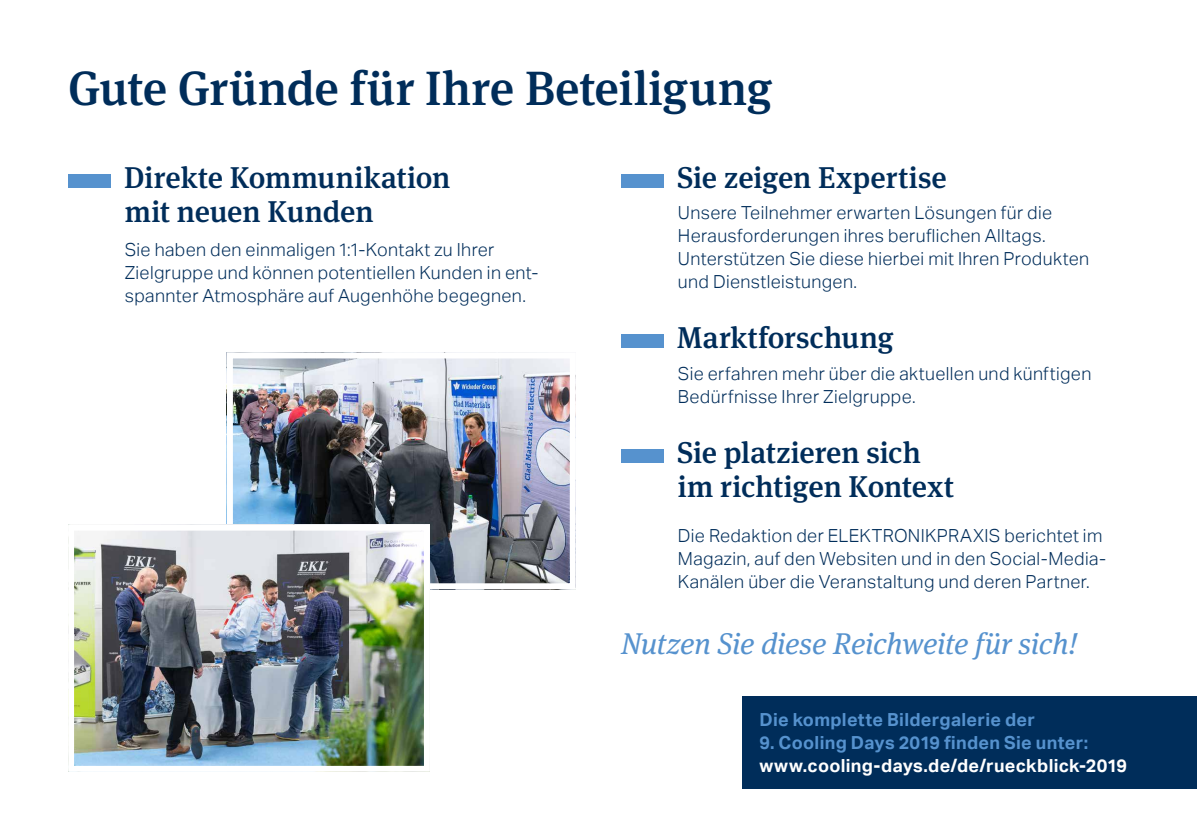
<style>
.page{position:relative;width:1197px;height:840px;background:#fff}
.page>*{position:absolute;margin:0;border:0;box-sizing:border-box;transform-origin:0 0}
.t1{font:500 48px "Meta Serif OT";letter-spacing:-.005em;color:#002d5a}
.t2{font:500 30px/34px "Meta Serif OT";color:#002d5a}
.t3{font:italic 30px "Meta Serif OT";letter-spacing:-.005em;color:#5692ce}
.t4{font:300 18px/23px "Aktiv Grotesk";letter-spacing:.02em;color:#002d5a}
.t5{font:700 18px "Aktiv Grotesk";letter-spacing:.015em;color:#5692ce}
.t6{font:700 18px "Aktiv Grotesk";letter-spacing:.015em;color:#fff}
</style>
<div class="page">
<img style="left:234px;top:359px;width:334px;height:223px">
<div style="left:227px;top:352px;width:348px;height:237px;border:6px solid #fff"></div>
<div style="left:742px;top:695px;width:454px;height:93px;background:#002d5a"></div>
<img style="left:75px;top:531px;width:348px;height:233px">
<div style="left:68px;top:524px;width:362px;height:247px;border:6px solid #fff"></div>
<div style="left:68px;top:174px;width:42px;height:14px;background:#5692ce"></div>
<div style="left:621px;top:174px;width:42px;height:14px;background:#5692ce"></div>
<div style="left:621px;top:334px;width:42px;height:13px;background:#5692ce"></div>
<div style="left:621px;top:449px;width:42px;height:13px;background:#5692ce"></div>
<h1 class="t1" style="left:68px;top:58px;width:705px">Gute Gründe für Ihre Beteiligung</h1>
<h2 class="t2" style="left:124px;top:160px;width:327px">Direkte Kommunikation mit neuen Kunden</h2>
<p class="t4" style="left:125px;top:238px;width:415px">Sie haben den einmaligen 1:1-Kontakt zu Ihrer<br>Zielgruppe und können potentiellen Kunden in ent&shy;spannter Atmosphäre auf Augenhöhe begegnen.</p>
<h2 class="t2" style="left:677px;top:160px;width:271px">Sie zeigen Expertise</h2>
<p class="t4" style="left:677px;top:201px;width:413px">Unsere Teilnehmer erwarten Lösungen für die Herausforderungen ihres beruflichen Alltags.<br>Unterstützen Sie diese hierbei mit Ihren Produkten und Dienstleistungen.</p>
<h2 class="t2" style="left:677px;top:320px;width:218px">Marktforschung</h2>
<p class="t4" style="left:677px;top:362px;width:415px">Sie erfahren mehr über die aktuellen und künftigen<br>Bedürfnisse Ihrer Zielgruppe.</p>
<h2 class="t2" style="left:677px;top:435px;width:278px">Sie platzieren sich im richtigen Kontext</h2>
<p class="t4" style="left:677px;top:523px;width:429px">Die Redaktion der ELEKTRONIKPRAXIS berichtet im<br>Magazin, auf den Websiten und in den Social-Media-<br>Kanälen über die Veranstaltung und deren Partner.</p>
<h2 class="t3" style="left:621px;top:624px;width:458px">Nutzen Sie diese Reichweite für sich!</h2>
<p class="t5" style="left:759px;top:708px;width:277px">Die komplette Bildergalerie der</p>
<p class="t5" style="left:759px;top:731px;width:330px">9. Cooling Days 2019 finden Sie unter:</p>
<p class="t6" style="left:759px;top:754px;width:369px">www.cooling-days.de/de/rueckblick-2019</p>
</div>
